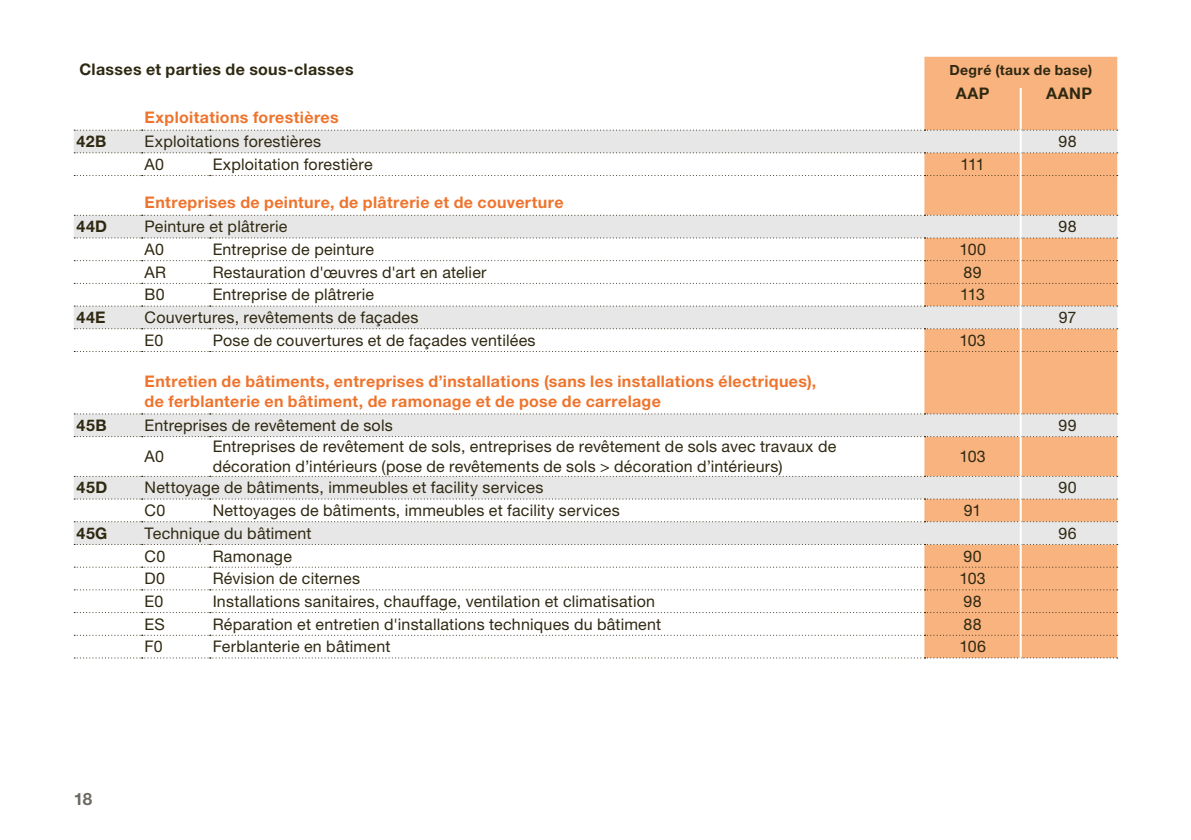
<style>
.page{position:relative;width:1191px;height:840px;background:#fff}
.page>*{position:absolute;margin:0;border:0;box-sizing:border-box;transform-origin:0 0}
.t1{font:700 17px "Helvetica Neue LT Std";color:#6d6a63}
.t2{font:16px/20px "Helvetica Neue LT Std";letter-spacing:.015em;color:#2f2912}
.t3{font:700 16px/20px "Helvetica Neue LT Std";letter-spacing:.025em;color:#ee742d}
.t4{font:700 16px "Helvetica Neue LT Std";letter-spacing:.025em;color:#2f2912}
.t5{font:700 14px "Helvetica Neue LT Std";letter-spacing:.025em;color:#2f2912}
</style>
<div class="page">
<div style="left:924px;top:57px;width:193px;height:600px;background:#f8b37f"></div>
<svg style="left:74px;top:130px;width:1043px;height:413px"></svg>
<svg style="left:74px;top:589px;width:1043px;height:1px"></svg>
<svg style="left:924px;top:611px;width:193px;height:1px"></svg>
<svg style="left:74px;top:634px;width:1043px;height:1px"></svg>
<svg style="left:74px;top:657px;width:1043px;height:1px"></svg>
<svg style="left:74px;top:129px;width:1043px;height:1px"></svg>
<svg style="left:74px;top:152px;width:1043px;height:1px"></svg>
<svg style="left:74px;top:215px;width:1043px;height:1px"></svg>
<svg style="left:74px;top:237px;width:1043px;height:1px"></svg>
<svg style="left:74px;top:305px;width:1043px;height:1px"></svg>
<svg style="left:74px;top:328px;width:1043px;height:1px"></svg>
<svg style="left:74px;top:413px;width:1043px;height:1px"></svg>
<svg style="left:74px;top:436px;width:1043px;height:1px"></svg>
<svg style="left:74px;top:475px;width:1043px;height:1px"></svg>
<svg style="left:74px;top:498px;width:1043px;height:1px"></svg>
<svg style="left:74px;top:521px;width:1043px;height:1px"></svg>
<svg style="left:74px;top:543px;width:1043px;height:1px"></svg>
<svg style="left:74px;top:260px;width:1043px;height:1px"></svg>
<svg style="left:74px;top:283px;width:1043px;height:1px"></svg>
<svg style="left:74px;top:566px;width:1043px;height:1px"></svg>
<svg style="left:74px;top:175px;width:1043px;height:1px"></svg>
<svg style="left:74px;top:351px;width:1043px;height:1px"></svg>
<hr style="left:1019px;top:88px;width:2px;height:663px;background:#fff">
<p class="t4" style="left:79px;top:59px;width:276px">Classes et parties de sous-classes</p>
<p class="t5" style="left:949px;top:61px;width:144px">Degré (taux de base)</p>
<p class="t4" style="left:955px;top:83px;width:35px">AAP</p>
<p class="t4" style="left:1046px;top:83px;width:48px">AANP</p>
<p class="t3" style="left:145px;top:107px;width:196px">Exploitations forestières</p>
<p class="t4" style="left:77px;top:131px;width:31px">42B</p>
<p class="t2" style="left:145px;top:131px;width:178px">Exploitations forestières</p>
<p class="t2" style="left:1058px;top:131px;width:20px">98</p>
<p class="t2" style="left:145px;top:154px;width:21px">A0</p>
<p class="t2" style="left:213px;top:154px;width:161px">Exploitation forestière</p>
<p class="t2" style="left:960px;top:154px;width:26px">111</p>
<p class="t3" style="left:145px;top:192px;width:420px">Entreprises de peinture, de plâtrerie et de couverture</p>
<p class="t4" style="left:77px;top:216px;width:32px">44D</p>
<p class="t2" style="left:145px;top:216px;width:144px">Peinture et plâtrerie</p>
<p class="t2" style="left:1058px;top:216px;width:20px">98</p>
<p class="t2" style="left:145px;top:239px;width:21px">A0</p>
<p class="t2" style="left:213px;top:239px;width:163px">Entreprise de peinture</p>
<p class="t2" style="left:959px;top:239px;width:28px">100</p>
<p class="t2" style="left:145px;top:262px;width:23px">AR</p>
<p class="t2" style="left:213px;top:262px;width:275px">Restauration d'œuvres d'art en atelier</p>
<p class="t2" style="left:963px;top:262px;width:20px">89</p>
<p class="t2" style="left:145px;top:284px;width:22px">B0</p>
<p class="t2" style="left:213px;top:284px;width:163px">Entreprise de plâtrerie</p>
<p class="t2" style="left:960px;top:284px;width:26px">113</p>
<p class="t4" style="left:77px;top:307px;width:31px">44E</p>
<p class="t2" style="left:145px;top:307px;width:275px">Couvertures, revêtements de façades</p>
<p class="t2" style="left:1058px;top:307px;width:19px">97</p>
<p class="t2" style="left:145px;top:330px;width:20px">E0</p>
<p class="t2" style="left:213px;top:330px;width:324px">Pose de couvertures et de façades ventilées</p>
<p class="t2" style="left:959px;top:330px;width:28px">103</p>
<p class="t3" style="left:145px;top:370px;width:673px">Entretien de bâtiments, entreprises d’installations (sans les installations électriques), de ferblanterie en bâtiment, de ramonage et de pose de carrelage</p>
<p class="t4" style="left:77px;top:415px;width:32px">45B</p>
<p class="t2" style="left:145px;top:415px;width:250px">Entreprises de revêtement de sols</p>
<p class="t2" style="left:1058px;top:415px;width:20px">99</p>
<p class="t2" style="left:145px;top:446px;width:21px">A0</p>
<p class="t2" style="left:213px;top:436px;width:625px">Entreprises de revêtement de sols, entreprises de revêtement de sols avec travaux de décoration d’intérieurs (pose de revêtements de sols &gt; décoration d’intérieurs)</p>
<p class="t2" style="left:959px;top:446px;width:28px">103</p>
<p class="t4" style="left:77px;top:477px;width:32px">45D</p>
<p class="t2" style="left:145px;top:477px;width:400px">Nettoyage de bâtiments, immeubles et facility services</p>
<p class="t2" style="left:1058px;top:477px;width:20px">90</p>
<p class="t2" style="left:145px;top:500px;width:22px">C0</p>
<p class="t2" style="left:213px;top:500px;width:408px">Nettoyages de bâtiments, immeubles et facility services</p>
<p class="t2" style="left:964px;top:500px;width:19px">91</p>
<p class="t4" style="left:77px;top:523px;width:32px">45G</p>
<p class="t2" style="left:145px;top:522px;width:168px">Technique du bâtiment</p>
<p class="t2" style="left:1058px;top:522px;width:20px">96</p>
<p class="t2" style="left:145px;top:545px;width:22px">C0</p>
<p class="t2" style="left:213px;top:545px;width:81px">Ramonage</p>
<p class="t2" style="left:963px;top:545px;width:20px">90</p>
<p class="t2" style="left:145px;top:568px;width:22px">D0</p>
<p class="t2" style="left:213px;top:568px;width:149px">Révision de citernes</p>
<p class="t2" style="left:959px;top:568px;width:28px">103</p>
<p class="t2" style="left:145px;top:590px;width:20px">E0</p>
<p class="t2" style="left:213px;top:590px;width:444px">Installations sanitaires, chauffage, ventilation et climatisation</p>
<p class="t2" style="left:963px;top:590px;width:20px">98</p>
<p class="t2" style="left:145px;top:613px;width:22px">ES</p>
<p class="t2" style="left:213px;top:613px;width:450px">Réparation et entretien d'installations techniques du bâtiment</p>
<p class="t2" style="left:963px;top:613px;width:20px">88</p>
<p class="t2" style="left:145px;top:636px;width:20px">F0</p>
<p class="t2" style="left:213px;top:636px;width:179px">Ferblanterie en bâtiment</p>
<p class="t2" style="left:959px;top:636px;width:28px">106</p>
<p class="t1" style="left:74px;top:787px;width:20px">18</p>
</div>
